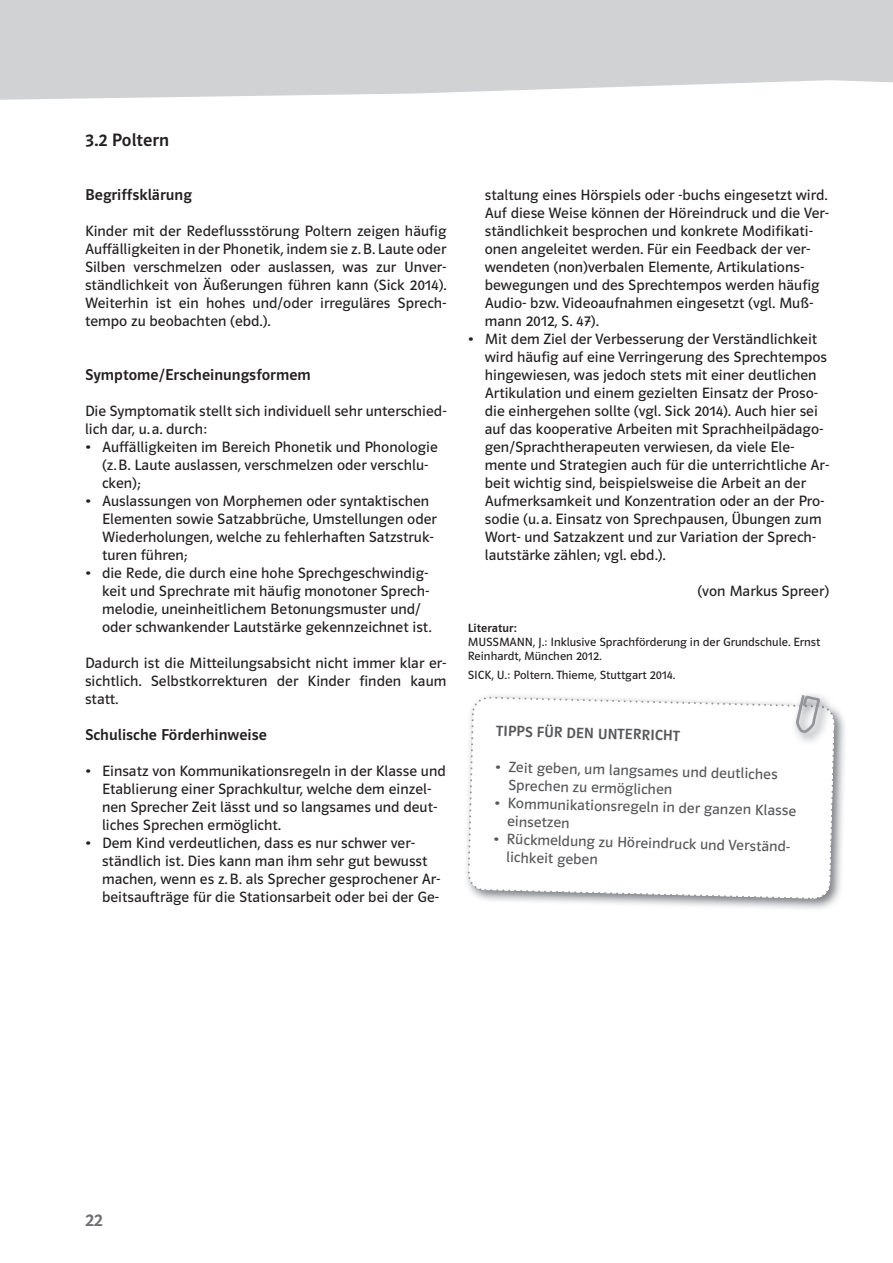
<style>
.page{position:relative;width:893px;height:1263px;background:#fff}
.page>*{position:absolute;margin:0;border:0;box-sizing:border-box;transform-origin:0 0}
.t1{font:18px "Polo AN11 K Krftg";color:#231f20}
.t2{font:18px "Polo AN11 K Krftg";color:#6c6d70}
.t3{font:15.75px "Polo AN11 K Krftg";color:#231f20}
.t4{font:15px/18px "Polo AN11 K Buch";color:#231f20}
.t5{font:15px/18.9px "Polo AN11 K Buch";color:#57585a}
.t6{font:15px "Polo AN11 K Krftg";color:#57585a}
.t7{font:12px/14.4px "Polo AN11 K Buch";color:#231f20}
.t8{font:12px "Polo AN11 K Krftg";color:#231f20}
</style>
<div class="page">
<svg style="left:0;top:0;width:893px;height:100px;background:#d5d6d7"></svg>
<svg style="left:467px;top:694px;width:369px;height:206px"></svg>
<p class="t1" style="left:85px;top:130px;width:86px">3.2 Poltern</p>
<p class="t3" style="left:85px;top:186px;width:108px">Begriffsklärung</p>
<p class="t4" style="left:85px;top:222px;width:363px;text-align:justify">Kinder mit der Redeflussstörung Poltern zeigen häufig Auffälligkeiten in der Phonetik, indem sie z. B. Laute oder Silben verschmelzen oder auslassen, was zur Unver&shy;ständlichkeit von Äußerungen führen kann (Sick 2014).<br>Weiterhin ist ein hohes und/oder irreguläres Sprech&shy;tempo zu beobachten (ebd.).</p>
<p class="t3" style="left:85px;top:366px;width:227px">Symptome/Erscheinungsformem</p>
<p class="t4" style="left:85px;top:402px;width:363px">Die Symptomatik stellt sich individuell sehr unterschied&shy;lich dar, u. a. durch:</p>
<p class="t4" style="left:102px;top:438px;width:337px;text-indent:-17px">• Auffälligkeiten im Bereich Phonetik und Phonologie (z. B. Laute auslassen, verschmelzen oder verschlu&shy;cken);</p>
<p class="t4" style="left:102px;top:492px;width:336px;text-indent:-17px">• Auslassungen von Morphemen oder syntaktischen Elementen sowie Satzabbrüche, Umstellungen oder Wiederholungen, welche zu fehlerhaften Satzstruk&shy;turen führen;</p>
<p class="t4" style="left:102px;top:564px;width:331px;text-indent:-17px">• die Rede, die durch eine hohe Sprechgeschwindig&shy;keit und Sprechrate mit häufig monotoner Sprech&shy;melodie, uneinheitlichem Betonungsmuster und/ oder schwankender Lautstärke gekennzeichnet ist.</p>
<p class="t4" style="left:85px;top:654px;width:363px;text-align:justify">Dadurch ist die Mitteilungsabsicht nicht immer klar er&shy;sichtlich. Selbstkorrekturen der Kinder finden kaum statt.</p>
<p class="t3" style="left:85px;top:726px;width:184px">Schulische Förderhinweise</p>
<p class="t4" style="left:102px;top:762px;width:345px;text-indent:-17px">• Einsatz von Kommunikationsregeln in der Klasse und Etablierung einer Sprachkultur, welche dem einzel&shy;nen Sprecher Zeit lässt und so langsames und deut&shy;liches Sprechen ermöglicht.</p>
<p class="t4" style="left:102px;top:834px;width:340px;text-indent:-17px">• Dem Kind verdeutlichen, dass es nur schwer ver&shy;ständlich ist. Dies kann man ihm sehr gut bewusst machen, wenn es z. B. als Sprecher gesprochener Ar&shy;beitsaufträge für die Stationsarbeit oder bei der Ge-</p>
<p class="t4" style="left:485px;top:186px;width:346px">staltung eines Hörspiels oder -buchs eingesetzt wird.<br>Auf diese Weise können der Höreindruck und die Ver&shy;ständlichkeit besprochen und konkrete Modifikati&shy;onen angeleitet werden. Für ein Feedback der ver&shy;wendeten (non)verbalen Elemente, Artiku la tions - bewegungen und des Sprechtempos werden häufig Audio- bzw. Videoaufnahmen eingesetzt (vgl. Muß&shy;mann 2012, S. 47).</p>
<p class="t4" style="left:485px;top:330px;width:346px;text-indent:-17px">• Mit dem Ziel der Verbesserung der Verständlichkeit wird häufig auf eine Verringerung des Sprechtempos hingewiesen, was jedoch stets mit einer deutlichen Artikulation und einem gezielten Einsatz der Proso&shy;die einhergehen sollte (vgl. Sick 2014). Auch hier sei auf das kooperative Arbeiten mit Sprachheilpädago&shy;gen/Sprachtherapeuten verwiesen, da viele Ele&shy;mente und Strategien auch für die unterrichtliche Ar&shy;beit wichtig sind, beispielsweise die Arbeit an der Aufmerksamkeit und Konzentration oder an der Pro&shy;sodie (u. a. Einsatz von Sprechpausen, Übungen zum Wort- und Satzakzent und zur Variation der Sprech&shy;lautstärke zählen; vgl. ebd.).</p>
<p class="t4" style="left:697px;top:582px;width:133px">(von Markus Spreer)</p>
<p class="t8" style="left:468px;top:621px;width:50px">Literatur:</p>
<p class="t7" style="left:468px;top:635px;width:354px">MUSSMANN, J.: Inklusive Sprachförderung in der Grundschule. Ernst<br>Reinhardt, München 2012.</p>
<p class="t7" style="left:468px;top:668px;width:209px">SICK, U.: Poltern. Thieme, Stuttgart 2014.</p>
<p class="t6" style="left:496px;top:722px;width:185px;rotate:2deg">TIPPS FÜR DEN UNTERRICHT</p>
<p class="t5" style="left:509px;top:757px;width:271px;line-height:18.5px;text-indent:-14px;rotate:2deg">• Zeit geben, um langsames und deutliches<br>Sprechen zu ermöglichen</p>
<p class="t5" style="left:508px;top:793px;width:290px;text-indent:-14px;rotate:2deg">• Kommunikationsregeln in der ganzen Klasse einsetzen</p>
<p class="t5" style="left:507px;top:829px;width:288px;text-indent:-14px;rotate:2deg">• Rückmeldung zu Höreindruck und Verständ&shy;lichkeit geben</p>
<p class="t2" style="left:85px;top:1210px;width:19px">22</p>
</div>
